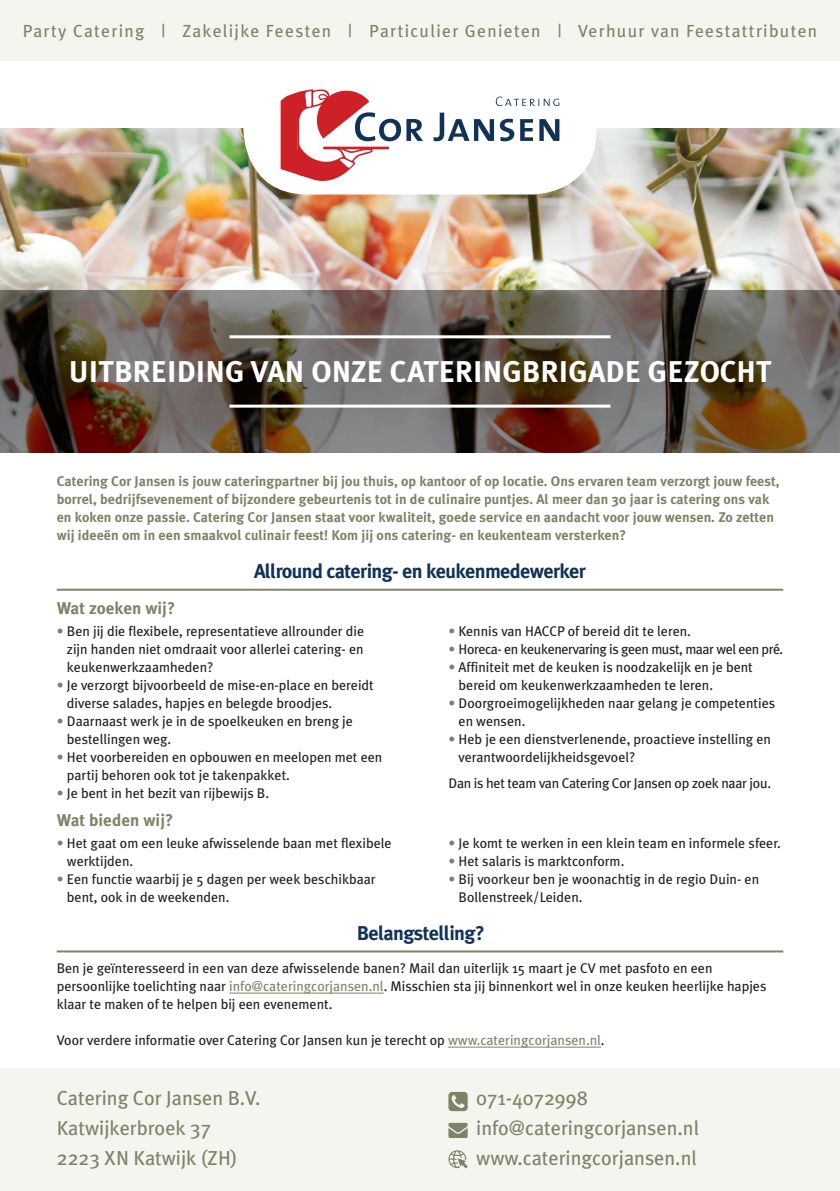
<style>
.page{position:relative;width:840px;height:1191px;background:#fff}
.page>*{position:absolute;margin:0;border:0;box-sizing:border-box;transform-origin:0 0}
.t1{font:700 30px "Meta Plus";letter-spacing:.005em;color:#fff}
.t2{font:20.2px/30px "Meta Plus";color:#7e8367}
.t3{font:700 20px "Meta Plus";letter-spacing:-.03em;color:#113258}
.t4{font:17.6px "Meta Plus";letter-spacing:.075em;color:#7e8367}
.t5{font:700 17px "Meta Plus";letter-spacing:.005em;color:#7e8367}
.t6{font:14px/18px "Meta Plus";color:#231f20}
.t7{font:700 14px/18px "Meta Plus";letter-spacing:.005em;color:#7e8367}
.t8{font:14px "Meta Plus";letter-spacing:-.03em;color:#231f20}
.t9{font:14px "Meta Plus";letter-spacing:-.02em;color:#231f20}
.s1{color:#7e8367}
</style>
<div class="page">
<img style="left:0;top:128px;width:839px;height:324px">
<hr style="left:229px;top:335px;width:381px;height:3px;background:#fff">
<hr style="left:229px;top:404px;width:381px;height:3px;background:#fff">
<div style="left:243px;top:61px;width:353px;height:133px;background:#fff;border-radius:64px"></div>
<svg style="left:280px;top:89px;width:279px;height:92px"></svg>
<div style="left:0;top:0;width:839px;height:61px;background:#f5f4ef"></div>
<div style="left:0;top:1067px;width:839px;height:124px;background:#f5f4ef"></div>
<svg style="left:448px;top:1092px;width:19px;height:19px"></svg>
<svg style="left:448px;top:1122px;width:19px;height:16px"></svg>
<svg style="left:448px;top:1150px;width:19px;height:18px"></svg>
<hr style="left:57px;top:588px;width:725px;height:2px;background:#7e8367">
<hr style="left:57px;top:950px;width:725px;height:2px;background:#7e8367">
<hr style="left:229px;top:992px;width:154px;height:1px;background:#7e8367">
<hr style="left:448px;top:1046px;width:152px;height:1px;background:#7e8367">
<p class="t4" style="left:23px;top:20px;width:795px">Party Catering | Zakelijke Feesten | Particulier Genieten | Verhuur van Feestattributen</p>
<h1 class="t1" style="left:69px;top:354px;width:703px">UITBREIDING VAN ONZE CATERINGBRIGADE GEZOCHT</h1>
<p class="t7" style="left:57px;top:472px;width:724px">Catering Cor Jansen is jouw cateringpartner bij jou thuis, op kantoor of op locatie. Ons ervaren team verzorgt jouw feest, borrel, bedrijfsevenement of bijzondere gebeurtenis tot in de culinaire puntjes. Al meer dan 30 jaar is catering ons vak en koken onze passie. Catering Cor Jansen staat voor kwaliteit, goede service en aandacht voor jouw wensen. Zo zetten wij ideeën om in een smaakvol culinair feest! Kom jij ons catering- en keukenteam versterken?</p>
<p class="t5" style="left:57px;top:598px;width:120px">Wat zoeken wij?</p>
<h3 class="t3" style="left:254px;top:560px;width:333px">Allround catering- en keukenmedewerker</h3>
<p class="t6" style="left:67px;top:622px;width:298px;text-align:justify;text-indent:-10px"><span class="s1">•</span> Ben jij die flexibele, representatieve allrounder die zijn handen niet omdraait voor allerlei catering- en keukenwerkzaamheden?</p>
<p class="t6" style="left:67px;top:676px;width:308px;text-indent:-10px"><span class="s1">•</span> Je verzorgt bijvoorbeeld de mise-en-place en bereidt diverse salades, hapjes en belegde broodjes.</p>
<p class="t6" style="left:67px;top:712px;width:287px;text-indent:-10px"><span class="s1">•</span> Daarnaast werk je in de spoelkeuken en breng je bestellingen weg.</p>
<p class="t6" style="left:67px;top:748px;width:317px;text-indent:-10px"><span class="s1">•</span> Het voorbereiden en opbouwen en meelopen met een partij behoren ook tot je takenpakket.</p>
<p class="t6" style="left:57px;top:784px;width:214px"><span class="s1">•</span> Je bent in het bezit van rijbewijs B.</p>
<p class="t5" style="left:57px;top:810px;width:118px">Wat bieden wij?</p>
<p class="t6" style="left:67px;top:834px;width:326px;text-indent:-10px"><span class="s1">•</span> Het gaat om een leuke afwisselende baan met flexibele werktijden.</p>
<p class="t6" style="left:67px;top:870px;width:310px;text-indent:-10px"><span class="s1">•</span> Een functie waarbij je 5 dagen per week beschikbaar bent, ook in de weekenden.</p>
<p class="t6" style="left:448px;top:622px;width:244px"><span class="s1">•</span> Kennis van HACCP of bereid dit te leren.</p>
<p class="t8" style="left:448px;top:641px;width:336px"><span class="s1">•</span> Horeca- en keukenervaring is geen must, maar wel een pré.</p>
<p class="t6" style="left:458px;top:658px;width:295px;text-indent:-10px"><span class="s1">•</span> Affiniteit met de keuken is noodzakelijk en je bent bereid om keukenwerkzaamheden te leren.</p>
<p class="t6" style="left:458px;top:694px;width:318px;text-indent:-10px"><span class="s1">•</span> Doorgroeimogelijkheden naar gelang je competenties en wensen.</p>
<p class="t6" style="left:458px;top:730px;width:314px;text-indent:-10px"><span class="s1">•</span> Heb je een dienstverlenende, proactieve instelling en verantwoordelijkheidsgevoel?</p>
<p class="t9" style="left:448px;top:775px;width:324px">Dan is het team van Catering Cor Jansen op zoek naar jou.</p>
<p class="t6" style="left:448px;top:834px;width:334px"><span class="s1">•</span> Je komt te werken in een klein team en informele sfeer.</p>
<p class="t6" style="left:448px;top:852px;width:177px"><span class="s1">•</span> Het salaris is marktconform.</p>
<p class="t6" style="left:458px;top:870px;width:302px;text-indent:-10px"><span class="s1">•</span> Bij voorkeur ben je woonachtig in de regio Duin- en<br>Bollenstreek/Leiden.</p>
<h3 class="t3" style="left:356px;top:921px;width:129px">Belangstelling?</h3>
<p class="t6" style="left:57px;top:959px;width:710px">Ben je geïnteresseerd in een van deze afwisselende banen? Mail dan uiterlijk 15 maart je CV met pasfoto en een persoonlijke toelichting naar <span class="s1">info@cateringcorjansen.nl</span>. Misschien sta jij binnenkort wel in onze keuken heerlijke hapjes klaar te maken of te helpen bij een evenement.</p>
<p class="t6" style="left:57px;top:1031px;width:549px">Voor verdere informatie over Catering Cor Jansen kun je terecht op <span class="s1">www.cateringcorjansen.nl</span>.</p>
<h2 class="t2" style="left:57px;top:1083px;width:205px">Catering Cor Jansen B.V.<br>Katwijkerbroek 37<br>2223 XN Katwijk (ZH)</h2>
<h2 class="t2" style="left:476px;top:1083px;width:224px">071-4072998 info@cateringcorjansen.nl www.cateringcorjansen.nl</h2>
</div>
